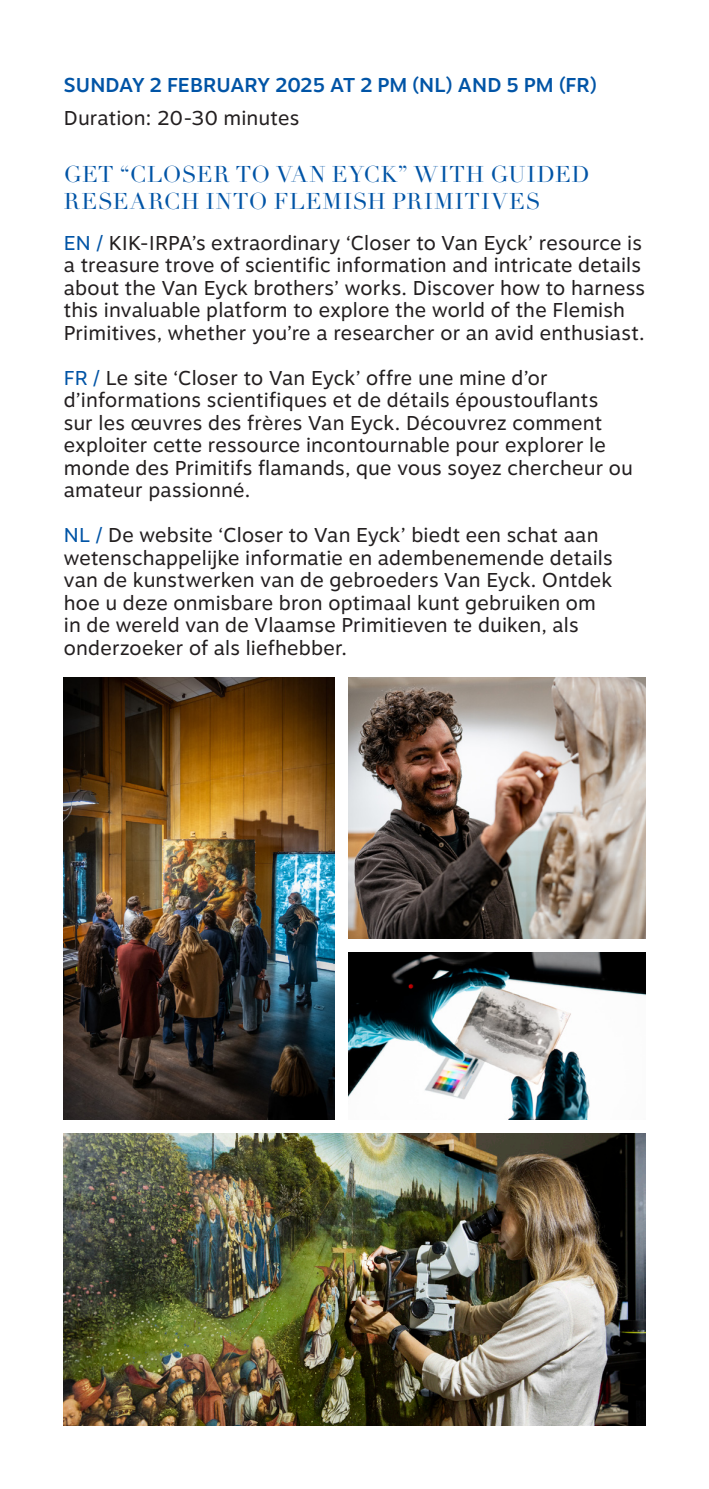
<style>
.page{position:relative;width:709px;height:1489px;background:#fff}
.page>*{position:absolute;margin:0;border:0;box-sizing:border-box;transform-origin:0 0}
.TALK_Titel{font:22.5px/27px "Didot LT Pro";letter-spacing:.04em;color:#0154a6}
.TALK_Txt{font:20px/22.5px "Motiva Sans";letter-spacing:.01em;color:#231f20}
.t1{font:500 20px "Motiva Sans";letter-spacing:.005em;color:#0154a6}
.s1{color:#0154a6}
</style>
<div class="page">
<img style="left:64px;top:1133px;width:581px;height:291px">
<img style="left:348px;top:952px;width:297px;height:167px">
<img style="left:64px;top:677px;width:270px;height:442px">
<img style="left:348px;top:677px;width:297px;height:261px">
<p class="t1" style="left:64px;top:70px;width:534px">SUNDAY 2 FEBRUARY 2025 AT 2 PM (NL) AND 5 PM (FR)</p>
<p class="TALK_Txt" style="left:64px;top:106px;width:237px">Duration: 20-30 minutes</p>
<p class="TALK_Titel" style="left:64px;top:161px;width:527px">GET “CLOSER TO VAN EYCK” WITH GUIDED<br>RESEARCH INTO FLEMISH PRIMITIVES</p>
<p class="TALK_Txt" style="left:64px;top:231px;width:583px"><span class="s1">EN /</span> KIK-IRPA’s extraordinary ‘Closer to Van Eyck’ resource is a treasure trove of scientific information and intricate details about the Van Eyck brothers’ works. Discover how to harness this invaluable platform to explore the world of the Flemish Primitives, whether you’re a researcher or an avid enthusiast.</p>
<p class="TALK_Txt" style="left:64px;top:366px;width:570px"><span class="s1">FR /</span> Le site ‘Closer to Van Eyck’ offre une mine d’or d’informations scientifiques et de détails époustouflants<br>sur les œuvres des frères Van Eyck. Découvrez comment exploiter cette ressource incontournable pour explorer le monde des Primitifs flamands, que vous soyez chercheur ou amateur passionné.</p>
<p class="TALK_Txt" style="left:64px;top:523px;width:550px"><span class="s1">NL /</span> De website ‘Closer to Van Eyck’ biedt een schat aan wetenschappelijke informatie en adembenemende details van de kunstwerken van de gebroeders Van Eyck. Ontdek hoe u deze onmisbare bron optimaal kunt gebruiken om in de wereld van de Vlaamse Primitieven te duiken, als onderzoeker of als liefhebber.</p>
</div>
